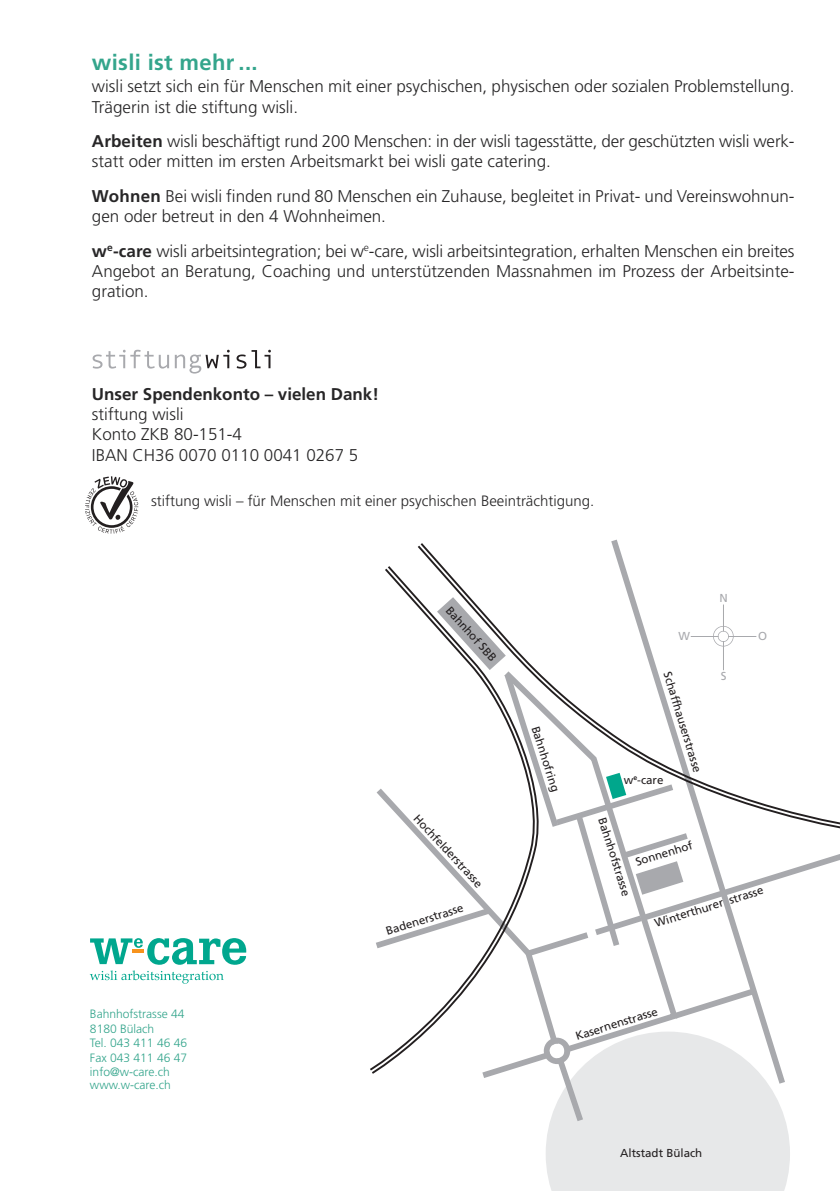
<style>
.page{position:relative;width:840px;height:1191px;background:#fff}
.page>*{position:absolute;margin:0;border:0;box-sizing:border-box;transform-origin:0 0}
.t1{font:700 22px "Frutiger";letter-spacing:.015em;color:#34a58c}
.t2{font:300 17px/20.4px "Frutiger";color:#272627}
.t3{font:700 17px "Frutiger";color:#272627}
.t4{font:300 15px "Frutiger";color:#272627}
.t5{font:300 12px/14.4px "Frutiger";color:#34a58c}
.t6{font:11.6px "Frutiger";color:#231f20}
.t7{font:11.6px "Frutiger";color:#a8a9ad}
.s1{font-weight:700}
</style>
<div class="page">
<svg style="left:613px;top:539px;width:156px;height:492px"></svg>
<svg style="left:370px;top:566px;width:178px;height:508px"></svg>
<svg style="left:475px;top:1031px;width:314px;height:160px"></svg>
<svg style="left:415px;top:541px;width:354px;height:56px"></svg>
<svg style="left:370px;top:597px;width:469px;height:370px"></svg>
<hr style="left:722px;top:604px;width:1px;height:66px;background:#a8a9ad">
<hr style="left:690px;top:636px;width:66px;height:1px;background:#a8a9ad">
<div style="left:712px;top:626px;width:21px;height:20px;border:1px solid #a8a9ad;border-radius:50%"></div>
<div style="left:718px;top:631px;width:9px;height:10px;background:#fff;border-radius:50%"></div>
<div style="left:717px;top:631px;width:11px;height:11px;border:1px solid #a8a9ad;border-radius:50%"></div>
<svg style="left:92px;top:350px;width:77px;height:18px"></svg>
<svg style="left:175px;top:350px;width:54px;height:23px"></svg>
<svg style="left:236px;top:350px;width:35px;height:18px"></svg>
<svg style="left:85px;top:476px;width:53px;height:57px"></svg>
<svg style="left:90px;top:938px;width:156px;height:26px"></svg>
<svg style="left:90px;top:970px;width:133px;height:13px"></svg>
<p class="t1" style="left:92px;top:53px;width:167px">wisli ist mehr ...</p>
<p class="t2" style="left:92px;top:77px;width:703px">wisli setzt sich ein für Menschen mit einer psychischen, physischen oder sozialen Problemstellung.<br>Trägerin ist die stiftung wisli.</p>
<p class="t2" style="left:92px;top:132px;width:703px"><span class="s1">Arbeiten</span> wisli beschäftigt rund 200 Menschen: in der wisli tagesstätte, der geschützten wisli werk&shy;statt oder mitten im ersten Arbeitsmarkt bei wisli gate catering.</p>
<p class="t2" style="left:92px;top:187px;width:703px"><span class="s1">Wohnen</span> Bei wisli finden rund 80 Menschen ein Zuhause, begleitet in Privat- und Vereinswohnun&shy;gen oder betreut in den 4 Wohnheimen.</p>
<p class="t2" style="left:92px;top:242px;width:703px;text-align:justify"><span class="s1">w</span><sup>e</sup><span class="s1">-care</span> wisli arbeitsintegration; bei w<sup>e</sup>-care, wisli arbeitsintegration, erhalten Menschen ein breites Angebot an Beratung, Coaching und unterstützenden Massnahmen im Prozess der Arbeitsinte&shy;gration.</p>
<p class="t3" style="left:92px;top:387px;width:288px">Unser Spendenkonto – vielen Dank!</p>
<p class="t2" style="left:92px;top:405px;width:268px">stiftung wisli<br>Konto ZKB 80-151-4<br>IBAN CH36 0070 0110 0041 0267 5</p>
<p class="t4" style="left:151px;top:494px;width:444px">stiftung wisli – für Menschen mit einer psychischen Beeinträchtigung.</p>
<p class="t6" style="left:451px;top:605px;width:71px;rotate:48deg">Bahnhof SBB</p>
<p class="t6" style="left:539px;top:725px;width:69px;rotate:72deg">Bahnhofring</p>
<p class="t7" style="left:719px;top:593px;width:10px">N</p>
<p class="t7" style="left:678px;top:631px;width:13px">W</p>
<p class="t7" style="left:757px;top:631px;width:10px">O</p>
<p class="t6" style="left:671px;top:671px;width:106px;rotate:73deg">Schaffhauserstrasse</p>
<p class="t6" style="left:623px;top:775px;width:41px">w<sup>e</sup>-care</p>
<p class="t7" style="left:720px;top:671px;width:7px">S</p>
<p class="t5" style="left:90px;top:1008px;width:99px">Bahnhofstrasse 44<br>8180 Bülach<br>Tel. 043 411 46 46<br>Fax 043 411 46 47 info@w-care.ch</p>
<p class="t5" style="left:90px;top:1078px;width:82px">www.w-care.ch</p>
<p class="t6" style="left:419px;top:813px;width:96px;rotate:47deg">Hochfelderstrasse</p>
<p class="t6" style="left:384px;top:926px;width:82px;rotate:-17deg">Badenerstrasse</p>
<p class="t6" style="left:606px;top:816px;width:83px;rotate:72deg">Bahnhofstrasse</p>
<p class="t6" style="left:634px;top:857px;width:60px;rotate:-17deg">Sonnenhof</p>
<p class="t6" style="left:653px;top:918px;width:114px;rotate:-17deg">Winterthurer strasse</p>
<p class="t6" style="left:574px;top:1031px;width:87px;rotate:-17deg">Kasernenstrasse</p>
<p class="t6" style="left:620px;top:1148px;width:84px">Altstadt Bülach</p>
</div>
